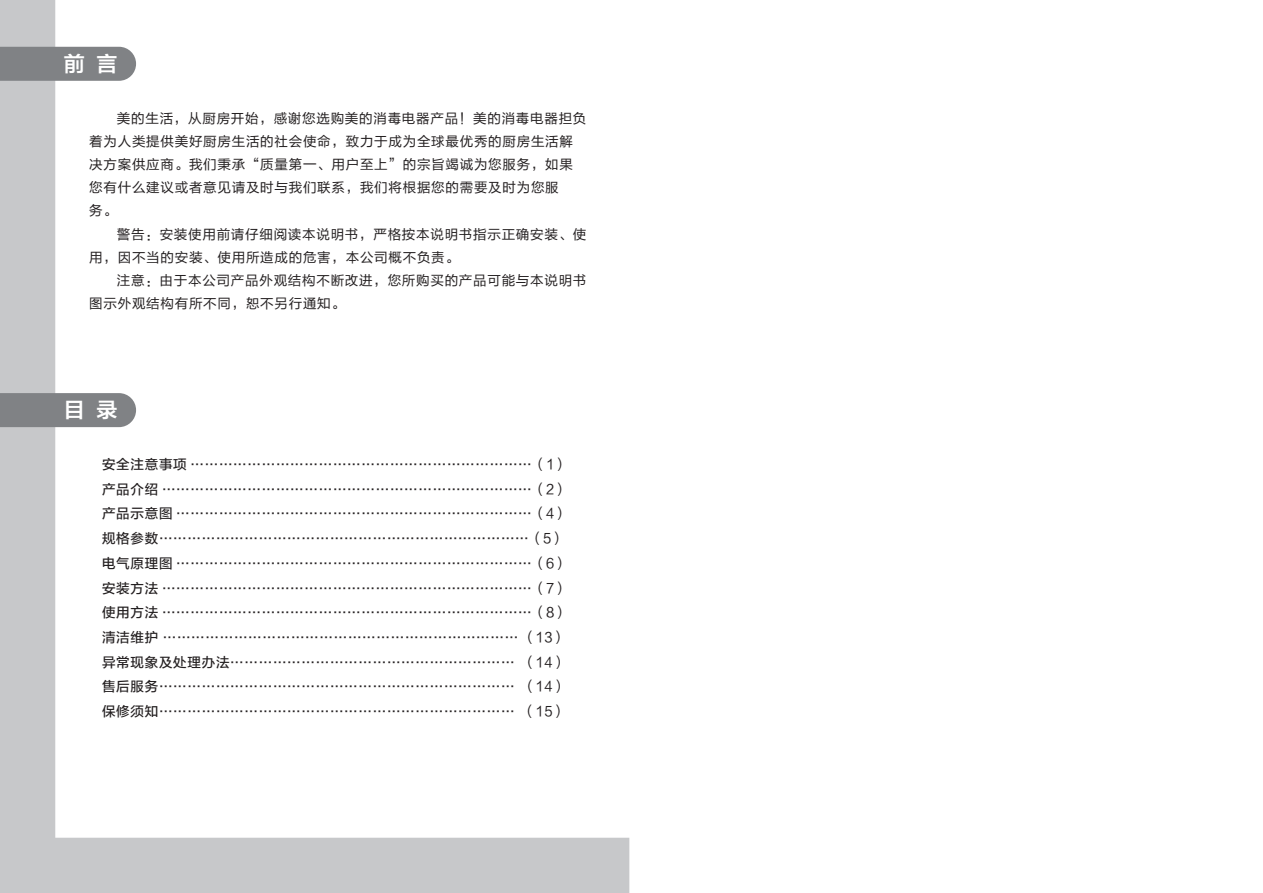
<style>
.page{position:relative;width:1263px;height:893px;background:#fff}
.page>*{position:absolute;margin:0;border:0;box-sizing:border-box;transform-origin:0 0}
.t1{font:21px "FZLTZCHK GBK1 0";color:#fff}
.t2{font:13.5px/24.8px "FZLTZHUNHK GBK1 0";letter-spacing:.055em;color:#231f20}
.t3{font:13.5px/23.2px "FZLTHK GBK1 0";letter-spacing:.055em;color:#231f20}
</style>
<div class="page">
<svg style="left:0;top:0;width:629px;height:893px"></svg>
<div style="left:0;top:47px;width:136px;height:34px;background:#808285"></div>
<div style="left:0;top:393px;width:136px;height:34px;background:#808285"></div>
<h1 class="t1" style="left:64px;top:52px;width:55px">前 言</h1>
<p class="t3" style="left:89px;top:107px;width:499px;text-indent:28px">美的生活，从厨房开始，感谢您选购美的消毒电器产品！美的消毒电器担负着为人类提供美好厨房生活的社会使命，致力于成为全球最优秀的厨房生活解决方案供应商。我们秉承“质量第一、用户至上”的宗旨竭诚为您服务，如果您有什么建议或者意见请及时与我们联系，我们将根据您的需要及时为您服<br>务。</p>
<p class="t3" style="left:89px;top:223px;width:499px;text-indent:28px">警告：安装使用前请仔细阅读本说明书，严格按本说明书指示正确安装、使用，因不当的安装、使用所造成的危害，本公司概不负责。</p>
<p class="t3" style="left:89px;top:269px;width:499px;text-indent:28px">注意：由于本公司产品外观结构不断改进，您所购买的产品可能与本说明书图示外观结构有所不同，恕不另行通知。</p>
<h1 class="t1" style="left:64px;top:398px;width:55px">目 录</h1>
<p class="t2" style="left:102px;top:452px;width:467px">安全注意事项 ………………………………………………………………（1）产品介绍 ……………………………………………………………………（2）产品示意图 …………………………………………………………………（4）规格参数……………………………………………………………………（5）电气原理图 …………………………………………………………………（6）安装方法 ……………………………………………………………………（7）使用方法 ……………………………………………………………………（8）清洁维护 ………………………………………………………………… （13）异常现象及处理办法…………………………………………………… （14）售后服务………………………………………………………………… （14）保修须知………………………………………………………………… （15）</p>
</div>
